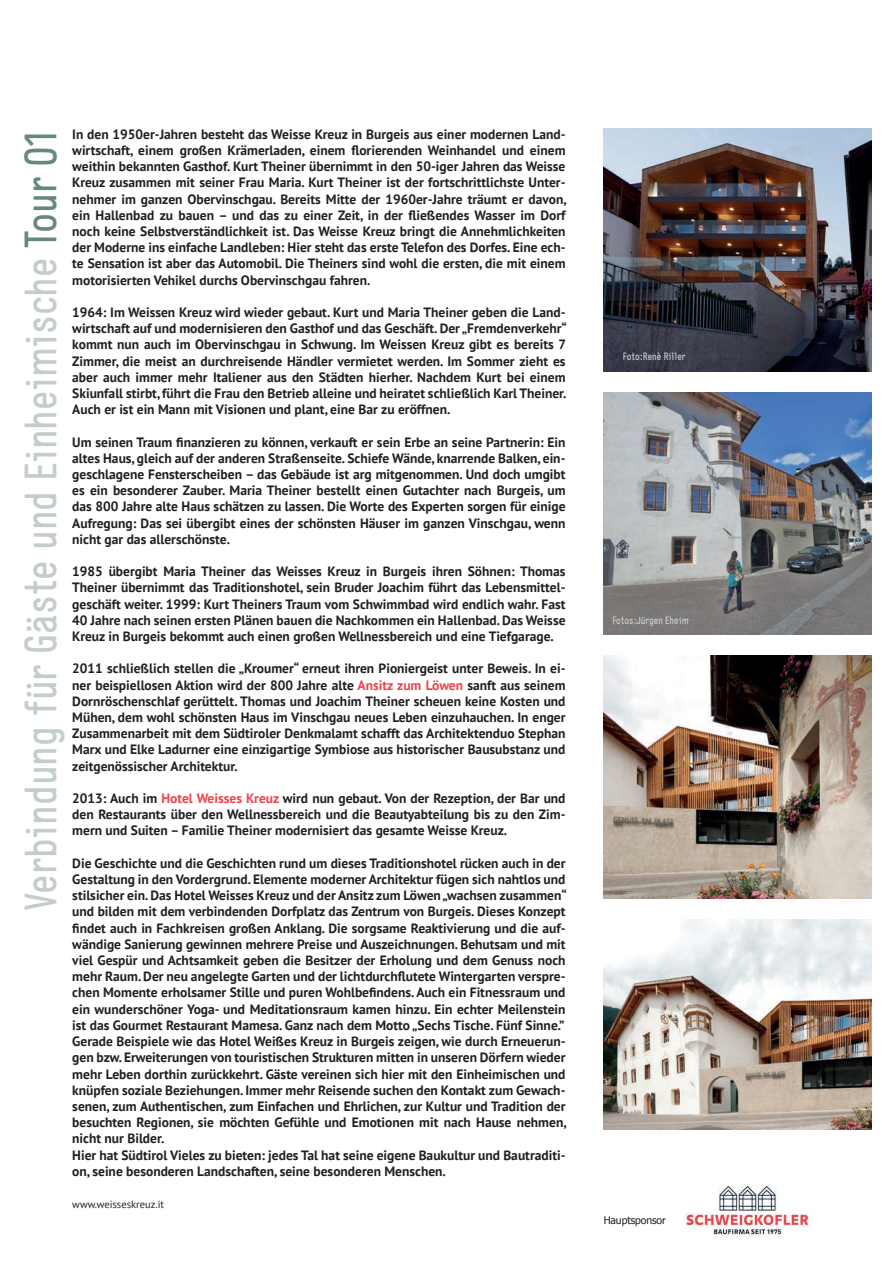
<style>
.page{position:relative;width:893px;height:1263px;background:#fff}
.page>*{position:absolute;margin:0;border:0;box-sizing:border-box;transform-origin:0 0}
.t1{font:45px "Generika MG";color:#c3cdc9}
.t2{font:700 13.5px/16.2px "PT Sans";color:#231f20;text-align:justify}
.t3{font:10.5px "Generika MG";color:#d1d2d4}
.t4{font:10.5px "PT Sans";color:#231f20}
.t5{font:10.35px "Tahoma";letter-spacing:-.01em;color:#231f20}
.s1{color:#ee434d}
.s2{color:#678880}
</style>
<div class="page">
<img style="left:684px;top:1185px;width:125px;height:53px">
<img style="left:604px;top:656px;width:268px;height:242px">
<img style="left:604px;top:392px;width:268px;height:243px">
<img style="left:604px;top:129px;width:268px;height:242px">
<img style="left:604px;top:920px;width:268px;height:210px">
<p class="t2" style="left:72px;top:126px;width:496px">In den 1950er-Jahren besteht das Weisse Kreuz in Burgeis aus einer modernen Land&shy;wirtschaft, einem großen Krämerladen, einem florierenden Weinhandel und einem weithin bekannten Gasthof. Kurt Theiner übernimmt in den 50-iger Jahren das Weisse Kreuz zusammen mit seiner Frau Maria. Kurt Theiner ist der fortschrittlichste Unter&shy;nehmer im ganzen Obervinschgau. Bereits Mitte der 1960er-Jahre träumt er davon, ein Hallenbad zu bauen – und das zu einer Zeit, in der fließendes Wasser im Dorf noch keine Selbstverständlichkeit ist. Das Weisse Kreuz bringt die Annehmlichkeiten der Moderne ins einfache Landleben: Hier steht das erste Telefon des Dorfes. Eine ech&shy;te Sensation ist aber das Automobil. Die Theiners sind wohl die ersten, die mit einem motorisierten Vehikel durchs Obervinschgau fahren.</p>
<p class="t2" style="left:72px;top:304px;width:496px">1964: Im Weissen Kreuz wird wieder gebaut. Kurt und Maria Theiner geben die Land&shy;wirtschaft auf und modernisieren den Gasthof und das Geschäft. Der „Fremdenverkehr“ kommt nun auch im Obervinschgau in Schwung. Im Weissen Kreuz gibt es bereits 7<br>Zimmer, die meist an durchreisende Händler vermietet werden. Im Sommer zieht es aber auch immer mehr Italiener aus den Städten hierher. Nachdem Kurt bei einem Skiunfall stirbt, führt die Frau den Betrieb alleine und heiratet schließlich Karl Theiner.<br>Auch er ist ein Mann mit Visionen und plant, eine Bar zu eröffnen.</p>
<p class="t2" style="left:72px;top:433px;width:495px">Um seinen Traum finanzieren zu können, verkauft er sein Erbe an seine Partnerin: Ein altes Haus, gleich auf der anderen Straßenseite. Schiefe Wände, knarrende Balken, ein&shy;geschlagene Fensterscheiben – das Gebäude ist arg mitgenommen. Und doch umgibt es ein besonderer Zauber. Maria Theiner bestellt einen Gutachter nach Burgeis, um das 800 Jahre alte Haus schätzen zu lassen. Die Worte des Experten sorgen für einige Aufregung: Das sei übergibt eines der schönsten Häuser im ganzen Vinschgau, wenn nicht gar das allerschönste.</p>
<p class="t2" style="left:72px;top:563px;width:495px">1985 übergibt Maria Theiner das Weisses Kreuz in Burgeis ihren Söhnen: Thomas Theiner übernimmt das Traditionshotel, sein Bruder Joachim führt das Lebensmittel&shy;geschäft weiter. 1999: Kurt Theiners Traum vom Schwimmbad wird endlich wahr. Fast 40 Jahre nach seinen ersten Plänen bauen die Nachkommen ein Hallenbad. Das Weisse Kreuz in Burgeis bekommt auch einen großen Wellnessbereich und eine Tiefgarage.</p>
<p class="t2" style="left:72px;top:660px;width:495px">2011 schließlich stellen die „Kroumer“ erneut ihren Pioniergeist unter Beweis. In ei&shy;ner beispiellosen Aktion wird der 800 Jahre alte <span class="s1">Ansitz zum Löwen</span> sanft aus seinem Dornröschenschlaf gerüttelt. Thomas und Joachim Theiner scheuen keine Kosten und Mühen, dem wohl schönsten Haus im Vinschgau neues Leben einzuhauchen. In enger Zusammenarbeit mit dem Südtiroler Denkmalamt schafft das Architektenduo Stephan Marx und Elke Ladurner eine einzigartige Symbiose aus historischer Bausubstanz und zeitgenössischer Architektur.</p>
<p class="t2" style="left:72px;top:790px;width:495px">2013: Auch im <span class="s1">Hotel Weisses Kreuz</span> wird nun gebaut. Von der Rezeption, der Bar und den Restaurants über den Wellnessbereich und die Beautyabteilung bis zu den Zim&shy;mern und Suiten – Familie Theiner modernisiert das gesamte Weisse Kreuz.</p>
<p class="t2" style="left:72px;top:855px;width:496px;text-align:left">Die Geschichte und die Geschichten rund um dieses Traditionshotel rücken auch in der Gestaltung in den Vordergrund. Elemente moderner Architektur fügen sich nahtlos und stilsicher ein. Das Hotel Weisses Kreuz und der Ansitz zum Löwen „wachsen zusammen“ und bilden mit dem verbindenden Dorfplatz das Zentrum von Burgeis. Dieses Konzept findet auch in Fachkreisen großen Anklang. Die sorgsame Reaktivierung und die auf&shy;wändige Sanierung gewinnen mehrere Preise und Auszeichnungen. Behutsam und mit viel Gespür und Achtsamkeit geben die Besitzer der Erholung und dem Genuss noch mehr Raum. Der neu angelegte Garten und der lichtdurchflutete Wintergarten verspre&shy;chen Momente erholsamer Stille und puren Wohlbefindens. Auch ein Fitnessraum und ein wunderschöner Yoga- und Meditationsraum kamen hinzu. Ein echter Meilenstein ist das Gourmet Restaurant Mamesa. Ganz nach dem Motto „Sechs Tische. Fünf Sinne.” Gerade Beispiele wie das Hotel Weißes Kreuz in Burgeis zeigen, wie durch Erneuerun&shy;gen bzw. Erweiterungen von touristischen Strukturen mitten in unseren Dörfern wieder mehr Leben dorthin zurückkehrt. Gäste vereinen sich hier mit den Einheimischen und knüpfen soziale Beziehungen. Immer mehr Reisende suchen den Kontakt zum Gewach&shy;senen, zum Authentischen, zum Einfachen und Ehrlichen, zur Kultur und Tradition der besuchten Regionen, sie möchten Gefühle und Emotionen mit nach Hause nehmen, nicht nur Bilder.<br>Hier hat Südtirol Vieles zu bieten: jedes Tal hat seine eigene Baukultur und Bautraditi&shy;on, seine besonderen Landschaften, seine besonderen Menschen.</p>
<p class="t4" style="left:72px;top:1198px;width:93px">www.weisseskreuz.it</p>
<h1 class="t1" style="left:15px;top:910px;width:783px;rotate:-90deg">Verbindung für Gäste und Einheimische <span class="s2">Tour 01</span></h1>
<p class="t3" style="left:623px;top:350px;width:64px">Foto:Renè Riller</p>
<p class="t3" style="left:612px;top:616px;width:78px">Fotos:Jürgen Eheim</p>
<p class="t5" style="left:604px;top:1213px;width:64px">Hauptsponsor</p>
</div>
